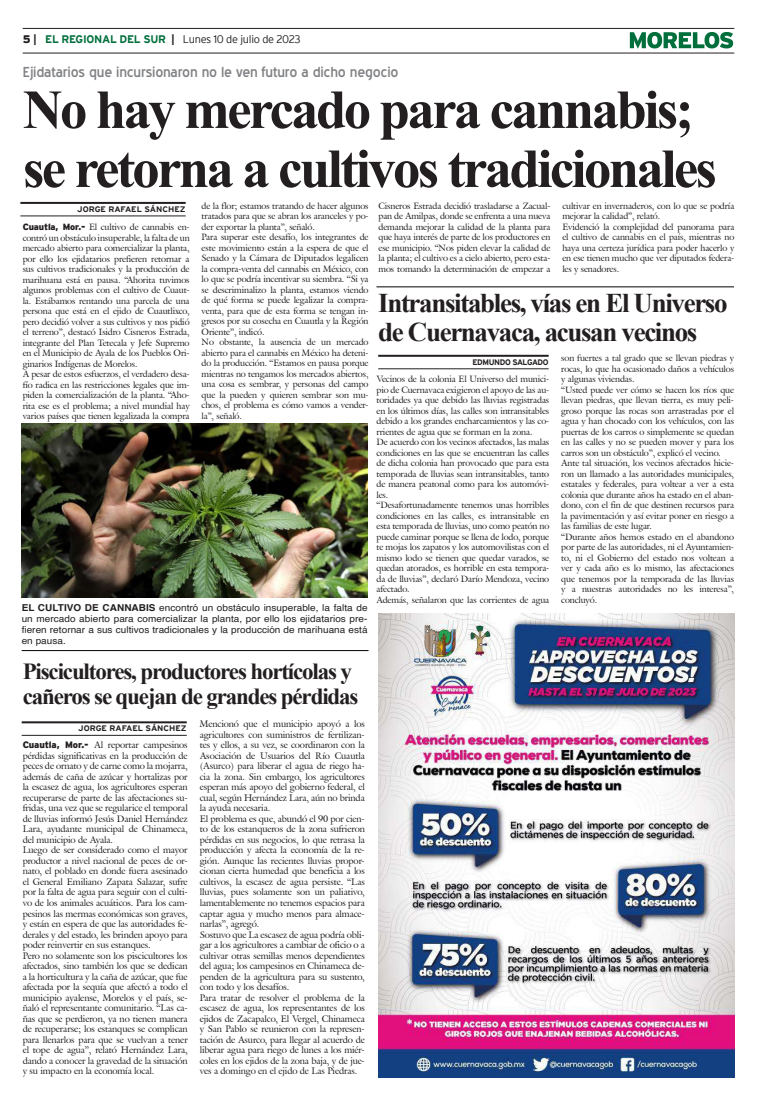
<style>
.page{position:relative;width:757px;height:1106px;background:#fff}
.page>*{position:absolute;margin:0;border:0;box-sizing:border-box;transform-origin:0 0}
.t1{font:700 55px/59px "Times New Roman";letter-spacing:-.05em;color:#231f20}
.t2{font:700 27px/29px "Times New Roman";letter-spacing:-.05em;color:#231f20}
.t3{font:700 23px/25px "Times New Roman";letter-spacing:-.05em;color:#231f20}
.t4{font:14px "Blue Highway";letter-spacing:-.015em;color:#808285;scale:1.05 1}
.t5{font:300 11px "Interstate";letter-spacing:-.025em;color:#231f20}
.t6{font:9.5px/11px "Helvetica";letter-spacing:.005em;color:#231f20;text-align:justify;scale:1.05 1}
.t7{font:9.3px/10.5px "Galliard IT Cby BT";letter-spacing:-.01em;color:#231f20}
.t8{font:9px/10.5px "Galliard IT Cby BT";letter-spacing:-.01em;color:#231f20}
.t9{font:700 8px "Interstate";color:#231f20;scale:1.05 1}
.t10{font:700 8px "Interstate";letter-spacing:-.05em;color:#231f20}
.s1{font-weight:900}
.s2{font-weight:700}
.s3{font-weight:700;color:#006f3c}
.s4{font-family:"Interstate";font-weight:900}
</style>
<div class="page">
<hr style="left:23px;top:28px;width:711px;height:1px;background:#231f20">
<hr style="left:23px;top:53px;width:711px;height:1px;background:#231f20">
<svg style="left:630px;top:32px;width:103px;height:17px"></svg>
<img style="left:378px;top:613px;width:356px;height:464px">
<hr style="left:22px;top:721px;width:165px;height:2px;background:#231f20">
<hr style="left:22px;top:735px;width:165px;height:1px;background:#231f20">
<hr style="left:378px;top:355px;width:171px;height:2px;background:#231f20">
<hr style="left:378px;top:368px;width:171px;height:1px;background:#231f20">
<hr style="left:20px;top:202px;width:166px;height:2px;background:#231f20">
<hr style="left:20px;top:215px;width:166px;height:1px;background:#231f20">
<hr style="left:22px;top:650px;width:347px;height:1px;background:#000">
<hr style="left:376px;top:286px;width:358px;height:1px;background:#000">
<img style="left:22px;top:423px;width:346px;height:175px">
<p class="t5" style="left:23px;top:33px;width:279px"><span class="s1">5</span> <span class="s2">|</span> <span class="s3">EL REGIONAL DEL SUR</span> <span class="s2">|</span> Lunes 10 de julio de 2023</p>
<h3 class="t4" style="left:23px;top:63px;width:359px">Ejidatarios que incursionaron no le ven futuro a dicho negocio</h3>
<h1 class="t1" style="left:23px;top:78px;width:695px">No hay mercado para cannabis; se retorna a cultivos tradicionales</h1>
<p class="t9" style="left:77px;top:204px;width:105px">JORGE RAFAEL SÁNCHEZ</p>
<p class="t8" style="left:378px;top:200px;width:173px;text-align:justify">Cisneros Estrada decidió trasladarse a Zacual&shy;pan de Amilpas, donde se enfrenta a una nueva demanda mejorar la calidad de la planta para que haya interés de parte de los productores en ese municipio. “Nos piden elevar la calidad de la planta; el cultivo es a cielo abierto, pero esta&shy;mos tomando la determinación de empezar a</p>
<p class="t8" style="left:562px;top:200px;width:173px">cultivar en invernaderos, con lo que se podría mejorar la calidad”, relató.<br>Evidenció la complejidad del panorama para el cultivo de cannabis en el país, mientras no haya una certeza jurídica para poder hacerlo y en ese tienen mucho que ver diputados federa&shy;les y senadores.</p>
<p class="t8" style="left:202px;top:200px;width:168px">de la flor; estamos tratando de hacer algunos tratados para que se abran los aranceles y po&shy;der exportar la planta”, señaló.<br>Para superar este desafío, los integrantes de este movimiento están a la espera de que el Senado y la Cámara de Diputados legalicen la compra-venta del cannabis en México, con lo que se podría incentivar su siembra. “Si ya se descriminalizo la planta, estamos viendo de qué forma se puede legalizar la compra&shy;venta, para que de esta forma se tengan in&shy;gresos por su cosecha en Cuautla y la Región Oriente”, indicó.<br>No obstante, la ausencia de un mercado abierto para el cannabis en México ha deteni&shy;do la producción. “Estamos en pausa porque mientras no tengamos los mercados abiertos, una cosa es sembrar, y personas del campo que la pueden y quieren sembrar son mu&shy;chos, el problema es cómo vamos a vender&shy;la”, señaló.</p>
<p class="t8" style="left:23px;top:222px;width:168px"><span class="s4">Cuautla, Mor.-</span> El cultivo de cannabis en&shy;contró un obstáculo insuperable, la falta de un mercado abierto para comercializar la planta, por ello los ejidatarios prefieren retornar a sus cultivos tradicionales y la producción de marihuana está en pausa. “Ahorita tuvimos algunos problemas con el cultivo de Cuaut&shy;la. Estábamos rentando una parcela de una persona que está en el ejido de Cuautlixco, pero decidió volver a sus cultivos y nos pidió el terreno”, destacó Isidro Cisneros Estrada, integrante del Plan Tetecala y Jefe Supremo en el Municipio de Ayala de los Pueblos Ori&shy;ginarios Indígenas de Morelos.<br>A pesar de estos esfuerzos, el verdadero desa&shy;fío radica en las restricciones legales que im&shy;piden la comercialización de la planta. “Aho&shy;rita ese es el problema; a nivel mundial hay varios países que tienen legalizada la compra</p>
<h2 class="t2" style="left:378px;top:288px;width:351px">Intransitables, vías en El Universo de Cuernavaca, acusan vecinos</h2>
<p class="t10" style="left:472px;top:358px;width:78px">EDMUNDO SALGADO</p>
<p class="t8" style="left:561px;top:353px;width:174px">son fuertes a tal grado que se llevan piedras y rocas, lo que ha ocasionado daños a vehículos y algunas viviendas.<br>“Usted puede ver cómo se hacen los ríos que llevan piedras, que llevan tierra, es muy peli&shy;groso porque las rocas son arrastradas por el agua y han chocado con los vehículos, con las puertas de los carros o simplemente se quedan en las calles y no se pueden mover y para los carros son un obstáculo”, explicó el vecino.<br>Ante tal situación, los vecinos afectados hicie&shy;ron un llamado a las autoridades municipales, estatales y federales, para voltear a ver a esta colonia que durante años ha estado en el aban&shy;dono, con el fin de que destinen recursos para la pavimentación y así evitar poner en riesgo a las familias de este lugar.<br>“Durante años hemos estado en el abandono por parte de las autoridades, ni el Ayuntamien&shy;to, ni el Gobierno del estado nos voltean a ver y cada año es lo mismo, las afectaciones que tenemos por la temporada de las lluvias y a nuestras autoridades no les interesa”, concluyó.</p>
<p class="t8" style="left:376px;top:374px;width:174px">Vecinos de la colonia El Universo del munici&shy;pio de Cuernavaca exigieron el apoyo de las au&shy;toridades ya que debido las lluvias registradas en los últimos días, las calles son intransitables debido a los grandes encharcamientos y las co&shy;rrientes de agua que se forman en la zona.<br>De acuerdo con los vecinos afectados, las malas condiciones en las que se encuentran las calles de dicha colonia han provocado que para esta temporada de lluvias sean intransitables, tanto de manera peatonal como para los automóvi&shy;les.<br>“Desafortunadamente tenemos unas horribles condiciones en las calles, es intransitable en esta temporada de lluvias, uno como peatón no puede caminar porque se llena de lodo, porque te mojas los zapatos y los automovilistas con el mismo lodo se tienen que quedar varados, se quedan atorados, es horrible en esta tempora&shy;da de lluvias”, declaró Darío Mendoza, vecino afectado.<br>Además, señalaron que las corrientes de agua</p>
<p class="t6" style="left:22px;top:603px;width:331px"><span class="s2">EL CULTIVO DE CANNABIS</span> encontró un obstáculo insuperable, la falta de un mercado abierto para comercializar la planta, por ello los ejidatarios pre&shy;fieren retornar a sus cultivos tradicionales y la producción de marihuana está en pausa.</p>
<h3 class="t3" style="left:23px;top:658px;width:337px">Piscicultores, productores hortícolas y cañeros se quejan de grandes pérdidas</h3>
<p class="t9" style="left:78px;top:723px;width:105px">JORGE RAFAEL SÁNCHEZ</p>
<p class="t7" style="left:200px;top:719px;width:167px">Mencionó que el municipio apoyó a los agricultores con suministros de fertilizan&shy;tes y ellos, a su vez, se coordinaron con la Asociación de Usuarios del Río Cuautla (Asurco) para liberar el agua de riego ha&shy;cia la zona. Sin embargo, los agricultores esperan más apoyo del gobierno federal, el cual, según Hernández Lara, aún no brinda la ayuda necesaria.<br>El problema es que, abundó el 90 por cien&shy;to de los estanqueros de la zona sufrieron pérdidas en sus negocios, lo que retrasa la producción y afecta la economía de la re&shy;gión. Aunque las recientes lluvias propor&shy;cionan cierta humedad que beneficia a los cultivos, la escasez de agua persiste. “Las lluvias, pues solamente son un paliativo, lamentablemente no tenemos espacios para captar agua y mucho menos para almace&shy;narlas”, agregó.<br>Sostuvo que La escasez de agua podría obli&shy;gar a los agricultores a cambiar de oficio o a cultivar otras semillas menos dependientes del agua; los campesinos en Chinameca de&shy;penden de la agricultura para su sustento, con todo y los desafíos.<br>Para tratar de resolver el problema de la escasez de agua, los representantes de los ejidos de Zacapalco, El Vergel, Chinameca y San Pablo se reunieron con la represen&shy;tación de Asurco, para llegar al acuerdo de liberar agua para riego de lunes a los miér&shy;coles en los ejidos de la zona baja, y de jue&shy;ves a domingo en el ejido de Las Piedras.</p>
<p class="t7" style="left:23px;top:740px;width:167px"><span class="s4">Cuautla, Mor.-</span> Al reportar campesinos pérdidas significativas en la producción de peces de ornato y de carne como la mojarra, además de caña de azúcar y hortalizas por la escasez de agua, los agricultores esperan recuperarse de parte de las afectaciones su&shy;fridas, una vez que se regularice el temporal de lluvias informó Jesús Daniel Hernández Lara, ayudante municipal de Chinameca, del municipio de Ayala.<br>Luego de ser considerado como el mayor productor a nivel nacional de peces de or&shy;nato, el poblado en donde fuera asesinado el General Emiliano Zapata Salazar, sufre por la falta de agua para seguir con el culti&shy;vo de los animales acuáticos. Para los cam&shy;pesinos las mermas económicas son graves, y están en espera de que las autoridades fe&shy;derales y del estado, les brinden apoyo para poder reinvertir en sus estanques.<br>Pero no solamente son los piscicultores los afectados, sino también los que se dedican a la horticultura y la caña de azúcar, que fue afectada por la sequía que afectó a todo el municipio ayalense, Morelos y el país, se&shy;ñaló el representante comunitario. “Las ca&shy;ñas que se perdieron, ya no tienen manera de recuperarse; los estanques se complican para llenarlos para que se vuelvan a tener el tope de agua”, relató Hernández Lara, dando a conocer la gravedad de la situación y su impacto en la economía local.</p>
</div>
